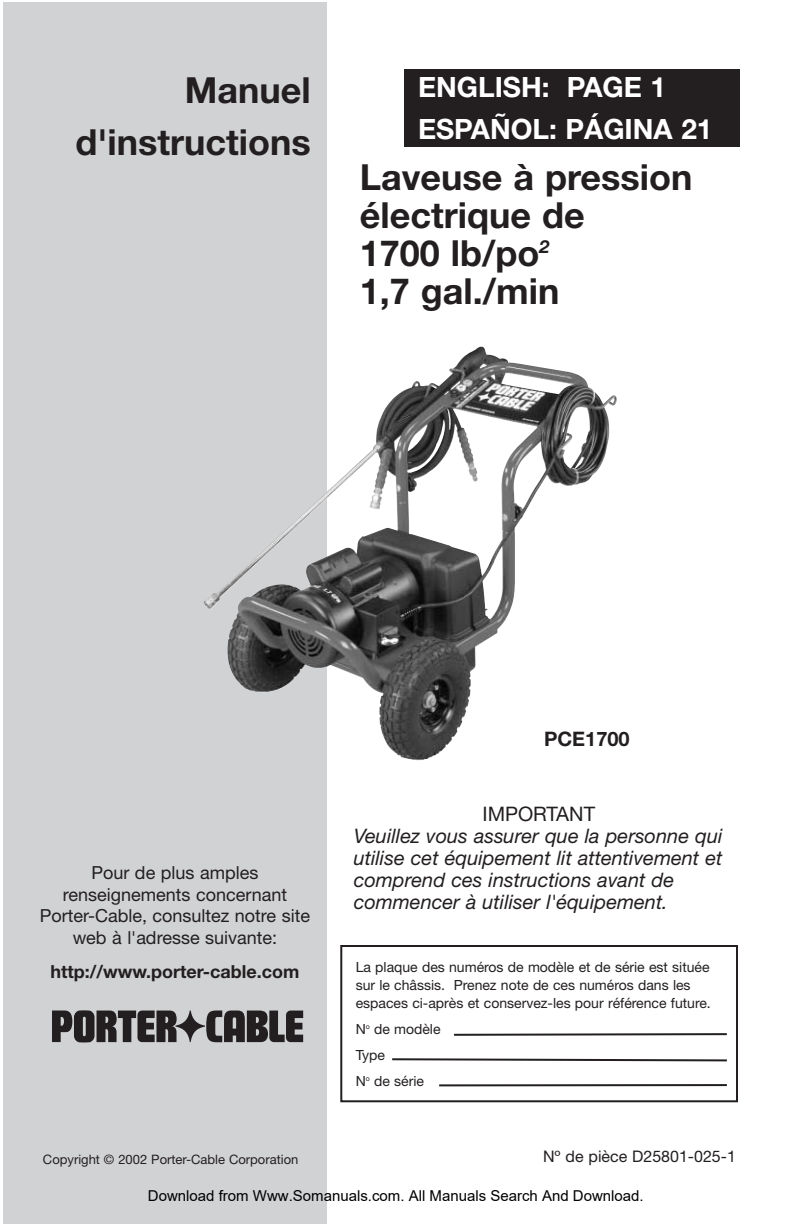
<style>
.page{position:relative;width:792px;height:1224px;background:#fff}
.page>*{position:absolute;margin:0;border:0;box-sizing:border-box;transform-origin:0 0}
.t1{font:700 36px/38px "Helvetica Neue";color:#231f20}
.t2{font:700 28px/42px "Helvetica Neue";color:#fff}
.t3{font:italic 20px/22px "Helvetica Neue";color:#231f20}
.t4{font:20px "Helvetica Neue";color:#231f20}
.t5{font:700 20px "Helvetica Neue";color:#231f20}
.t6{font:18px/21.6px "Helvetica Neue";color:#231f20;text-align:center}
.t7{font:700 18px "Helvetica Neue";color:#231f20}
.t8{font:16px "Helvetica Neue";color:#231f20}
.t9{font:15px "Arial";color:#000}
.t10{font:14px/18px "Helvetica Neue";color:#231f20}
.t11{font:13px "Helvetica Neue";color:#231f20}
</style>
<div class="page">
<div style="left:3px;top:3px;width:324px;height:1221px;background:#d1d2d4"></div>
<svg style="left:52px;top:1010px;width:251px;height:32px"></svg>
<div style="left:404px;top:69px;width:336px;height:78px;background:#231f20"></div>
<div style="left:340px;top:945px;width:398px;height:157px;border:2px solid #231f20"></div>
<svg style="left:454px;top:1033px;width:273px;height:3px"></svg>
<svg style="left:392px;top:1058px;width:335px;height:4px"></svg>
<hr style="left:439px;top:1084px;width:288px;height:2px;background:#231f20">
<img style="left:211px;top:346px;width:406px;height:415px">
<h1 class="t1" style="left:76px;top:67px;width:237px;line-height:52px;text-align:right">Manuel d'instructions</h1>
<h2 class="t2" style="left:418px;top:69px;width:296px">ENGLISH: PAGE 1<br>ESPAÑOL: PÁGINA 21</h2>
<h1 class="t1" style="left:360px;top:161px;width:334px">Laveuse à pression électrique de<br>1700 lb/po<sup>2<br></sup>1,7 gal./min</h1>
<p class="t6" style="left:40px;top:864px;width:272px">Pour de plus amples renseignements concernant<br>Porter-Cable, consultez notre site web à l'adresse suivante:</p>
<p class="t7" style="left:50px;top:965px;width:250px">http://www.porter-cable.com</p>
<p class="t11" style="left:43px;top:1155px;width:257px">Copyright © 2002 Porter-Cable Corporation</p>
<h3 class="t5" style="left:544px;top:732px;width:87px">PCE1700</h3>
<h3 class="t4" style="left:483px;top:807px;width:114px">IMPORTANT</h3>
<h3 class="t3" style="left:354px;top:827px;width:370px">Veuillez vous assurer que la personne qui utilise cet équipement lit attentivement et comprend ces instructions avant de commencer à utiliser l'équipement.</h3>
<p class="t10" style="left:356px;top:959px;width:357px">La plaque des numéros de modèle et de série est située sur le châssis. Prenez note de ces numéros dans les espaces ci-après et conservez-les pour référence future.</p>
<p class="t10" style="left:356px;top:1017px;width:86px;line-height:26px">N<sup>o</sup> de modèle<br>Type<br>N<sup>o</sup> de série</p>
<p class="t8" style="left:543px;top:1150px;width:195px">Nº de pièce D25801-025-1</p>
<p class="t9" style="left:148px;top:1187px;width:497px">Download from Www.Somanuals.com. All Manuals Search And Download.</p>
</div>
